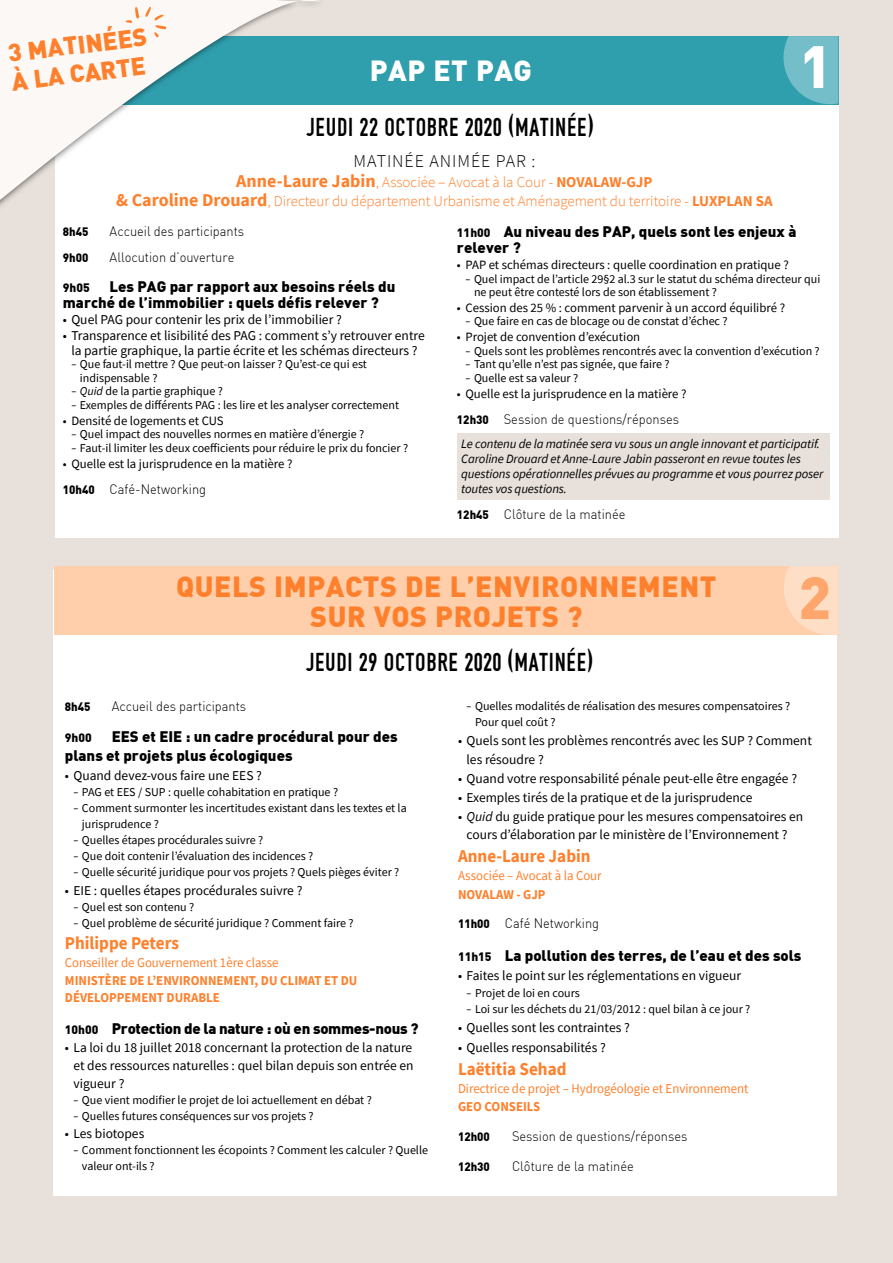
<style>
.page{position:relative;width:893px;height:1263px;background:#e8e1db}
.page>*{position:absolute;margin:0;border:0;box-sizing:border-box;transform-origin:0 0}
.t1{font:900 58.65px "DIN";color:#fff}
.t2{font:900 58.65px "DIN";color:#fea66b}
.t3{font:900 28.5px/30px "DIN";letter-spacing:.02em;color:#fe802c;text-align:center}
.t4{font:900 28.5px "DIN";letter-spacing:.02em;color:#fff}
.t5{font:27px "DIN 1451 Engschrift Regular";letter-spacing:.025em;color:#000;scale:.95 1}
.t6{font:900 24.6px/28.5px "DIN";color:#fe802c}
.t7{font:700 18px "Source Sans Pro";color:#fe802c;scale:.95 1}
.t8{font:300 18px "Source Sans Pro";letter-spacing:.05em;color:#000}
.t9{font:900 15px/16.5px "DIN";color:#000}
.t10{font:300 15px/19.5px "Source Sans Pro";color:#fe802c;text-align:center}
.t11{font:900 15px "DIN";letter-spacing:-.02em;color:#000}
.t12{font:13.5px/17.5px "Source Sans Pro";color:#000;text-align:center}
.t13{font:300 13.5px "DIN";color:#000;scale:.95 1}
.t14{font:13.5px "Source Sans Pro";color:#fe802c;scale:.95 1}
.t15{font:700 13.5px/17.5px "Source Sans Pro";color:#fe802c;scale:.95 1}
.t16{font:12.75px "Source Sans Pro";color:#000}
.t17{font:italic 12.75px/15px "Source Sans Pro";letter-spacing:-.01em;color:#000}
.t18{font:12px/13.5px "Source Sans Pro";color:#000}
.t19{font:900 12px "DIN";color:#000;scale:.95 1}
.t20{font:900 12px "DIN";color:#000}
.s1{font-weight:700;font-size:18px}
.s2{font-weight:700}
.s3{font-style:italic}
.s4{font-weight:900;font-size:12px}
.s5{font-size:12px}
</style>
<div class="page">
<div style="left:55px;top:36px;width:783px;height:502px;background:#fff"></div>
<div style="left:53px;top:570px;width:783px;height:626px;background:#fff"></div>
<div style="left:54px;top:36px;width:785px;height:68px;background:#2f9fae"></div>
<div style="left:54px;top:566px;width:785px;height:68px;background:#ffcfab"></div>
<div style="left:457px;top:434px;width:373px;height:66px;background:#e8e1db"></div>
<svg style="left:783px;top:36px;width:55px;height:68px;background:#69b9c4"></svg>
<svg style="left:784px;top:566px;width:55px;height:69px;background:#ffdbc2"></svg>
<div style="left:0;top:0;width:327px;height:216px;background:#000;opacity:.75"></div>
<svg style="left:0;top:0;width:378px;height:209px"></svg>
<svg style="left:145px;top:7px;width:21px;height:30px"></svg>
<svg style="left:126px;top:7px;width:13px;height:16px"></svg>
<h3 class="t6" style="left:6px;top:38px;width:141px;rotate:-7deg">3 MATINÉES<br>À LA CARTE</h3>
<h2 class="t4" style="left:370px;top:52px;width:164px">PAP ET PAG</h2>
<h3 class="t5" style="left:307px;top:112px;width:304px">JEUDI 22 OCTOBRE 2020 (MATINÉE)</h3>
<h3 class="t8" style="left:354px;top:150px;width:183px">MATINÉE ANIMÉE PAR :</h3>
<p class="t10" style="left:116px;top:172px;width:658px"><span class="s1">Anne-Laure Jabin</span>, Associée – Avocat à la Cour - <span class="s2">NOVALAW-GJP<br></span><span class="s1">&amp; Caroline Drouard</span>, Directeur du département Urbanisme et Aménagement du territoire - <span class="s2">LUXPLAN SA</span></p>
<h1 class="t1" style="left:799px;top:27px;width:34px">1</h1>
<p class="t19" style="left:63px;top:223px;width:28px">8h45</p>
<p class="t13" style="left:110px;top:223px;width:143px">Accueil des participants</p>
<p class="t19" style="left:63px;top:250px;width:28px">9h00</p>
<p class="t13" style="left:110px;top:249px;width:133px">Allocution d’ouverture</p>
<p class="t20" style="left:63px;top:279px;width:28px">9h05</p>
<p class="t9" style="left:63px;top:277px;width:334px;text-indent:47px">Les PAG par rapport aux besoins réels du marché de l’immobilier : quels défis relever ?</p>
<p class="t12" style="left:63px;top:311px;width:280px">• Quel PAG pour contenir les prix de l’immobilier ?</p>
<p class="t12" style="left:63px;top:328px;width:363px;line-height:15px">• Transparence et lisibilité des PAG : comment s’y retrouver entre la partie graphique, la partie écrite et les schémas directeurs ?</p>
<p class="t18" style="left:71px;top:357px;width:297px">ؠ Que faut-il mettre ? Que peut-on laisser ? Qu’est-ce qui est</p>
<p class="t18" style="left:80px;top:371px;width:79px">indispensable ?</p>
<p class="t18" style="left:71px;top:384px;width:153px">ؠ <span class="s3">Quid</span> de la partie graphique ?</p>
<p class="t18" style="left:71px;top:398px;width:329px">ؠ Exemples de différents PAG : les lire et les analyser correctement</p>
<p class="t16" style="left:63px;top:412px;width:162px">• Densité de logements et CUS</p>
<p class="t18" style="left:71px;top:427px;width:338px">ؠ Quel impact des nouvelles normes en matière d’énergie ?<br>ؠ Faut-il limiter les deux coefficients pour réduire le prix du foncier ?</p>
<p class="t16" style="left:63px;top:455px;width:231px">• Quelle est la jurisprudence en la matière ?</p>
<p class="t13" style="left:63px;top:481px;width:152px"><span class="s4">10h40</span> Café-Networking</p>
<p class="t9" style="left:457px;top:222px;width:341px"><span class="s5">11h00</span> Au niveau des PAP, quels sont les enjeux à relever ?</p>
<p class="t16" style="left:457px;top:257px;width:333px">• PAP et schémas directeurs : quelle coordination en pratique ?</p>
<p class="t18" style="left:474px;top:272px;width:348px;text-indent:-9px">ؠ Quel impact de l’article 29§2 al.3 sur le statut du schéma directeur qui ne peut être contesté lors de son établissement ?</p>
<p class="t16" style="left:457px;top:300px;width:330px">• Cession des 25 % : comment parvenir à un accord équilibré ?</p>
<p class="t18" style="left:465px;top:315px;width:264px">ؠ Que faire en cas de blocage ou de constat d’échec ?</p>
<p class="t16" style="left:457px;top:329px;width:185px">• Projet de convention d’exécution</p>
<p class="t18" style="left:465px;top:344px;width:356px">ؠ Quels sont les problèmes rencontrés avec la convention d’exécution ? ؠ Tant qu’elle n’est pas signée, que faire ?<br>ؠ Quelle est sa valeur ?</p>
<p class="t16" style="left:457px;top:385px;width:231px">• Quelle est la jurisprudence en la matière ?</p>
<p class="t13" style="left:457px;top:411px;width:235px"><span class="s4">12h30</span> Session de questions/réponses</p>
<p class="t17" style="left:461px;top:436px;width:364px">Le contenu de la matinée sera vu sous un angle innovant et participatif.<br>Caroline Drouard et Anne-Laure Jabin passeront en revue toutes les questions opérationnelles prévues au programme et vous pourrez poser toutes vos questions.</p>
<p class="t13" style="left:457px;top:506px;width:179px"><span class="s4">12h45</span> Clôture de la matinée</p>
<h2 class="t3" style="left:176px;top:570px;width:542px">QUELS IMPACTS DE L’ENVIRONNEMENT<br>SUR VOS PROJETS ?</h2>
<h3 class="t5" style="left:306px;top:646px;width:304px">JEUDI 29 OCTOBRE 2020 (MATINÉE)</h3>
<h1 class="t2" style="left:798px;top:559px;width:34px">2</h1>
<p class="t19" style="left:65px;top:698px;width:28px">8h45</p>
<p class="t13" style="left:112px;top:697px;width:143px">Accueil des participants</p>
<p class="t20" style="left:65px;top:730px;width:28px">9h00</p>
<p class="t9" style="left:65px;top:727px;width:334px;line-height:19px;text-indent:47px">EES et EIE : un cadre procédural pour des plans et projets plus écologiques</p>
<p class="t12" style="left:65px;top:766px;width:199px">• Quand devez-vous faire une EES ?</p>
<p class="t18" style="left:73px;top:785px;width:266px">ؠ PAG et EES / SUP : quelle cohabitation en pratique ?</p>
<p class="t18" style="left:73px;top:801px;width:335px">ؠ Comment surmonter les incertitudes existant dans les textes et la</p>
<p class="t18" style="left:82px;top:817px;width:78px">jurisprudence ?</p>
<p class="t18" style="left:73px;top:833px;width:191px">ؠ Quelles étapes procédurales suivre ?</p>
<p class="t18" style="left:73px;top:849px;width:241px">ؠ Que doit contenir l’évaluation des incidences ?</p>
<p class="t18" style="left:73px;top:865px;width:327px">ؠ Quelle sécurité juridique pour vos projets ? Quels pièges éviter ?</p>
<p class="t12" style="left:65px;top:881px;width:239px">• EIE : quelles étapes procédurales suivre ?</p>
<p class="t18" style="left:73px;top:899px;width:282px;line-height:16px">ؠ Quel est son contenu ?<br>ؠ Quel problème de sécurité juridique ? Comment faire ?</p>
<h3 class="t7" style="left:65px;top:931px;width:122px">Philippe Peters</h3>
<p class="t14" style="left:65px;top:954px;width:226px">Conseiller de Gouvernement 1ère classe</p>
<p class="t15" style="left:65px;top:971px;width:309px">MINISTÈRE DE L’ENVIRONNEMENT, DU CLIMAT ET DU<br>DÉVELOPPEMENT DURABLE</p>
<p class="t11" style="left:65px;top:1018px;width:355px"><span class="s5">10h00</span> Protection de la nature : où en sommes-nous ?</p>
<p class="t12" style="left:73px;top:1039px;width:342px;text-align:justify;text-indent:-9px">• La loi du 18 juillet 2018 concernant la protection de la nature et des ressources naturelles : quel bilan depuis son entrée en vigueur ?</p>
<p class="t18" style="left:73px;top:1091px;width:300px;line-height:16px">ؠ Que vient modifier le projet de loi actuellement en débat ? ؠ Quelles futures conséquences sur vos projets ?</p>
<p class="t12" style="left:65px;top:1125px;width:81px">• Les biotopes</p>
<p class="t18" style="left:82px;top:1142px;width:348px;line-height:16px;text-indent:-9px">ؠ Comment fonctionnent les écopoints ? Comment les calculer ? Quelle valeur ont-ils ?</p>
<p class="t18" style="left:475px;top:697px;width:317px;line-height:16.6px;text-indent:-9px">ؠ Quelles modalités de réalisation des mesures compensatoires ?<br>Pour quel coût ?</p>
<p class="t12" style="left:467px;top:732px;width:347px;line-height:18.1px;text-align:left;text-indent:-9px">• Quels sont les problèmes rencontrés avec les SUP ? Comment les résoudre ?</p>
<p class="t12" style="left:458px;top:769px;width:341px">• Quand votre responsabilité pénale peut-elle être engagée ?</p>
<p class="t12" style="left:458px;top:788px;width:296px">• Exemples tirés de la pratique et de la jurisprudence</p>
<p class="t12" style="left:458px;top:807px;width:347px;line-height:18.1px">• <span class="s3">Quid</span> du guide pratique pour les mesures compensatoires en cours d’élaboration par le ministère de l’Environnement ?</p>
<h3 class="t7" style="left:458px;top:844px;width:141px">Anne-Laure Jabin</h3>
<p class="t14" style="left:458px;top:867px;width:153px">Associée – Avocat à la Cour</p>
<p class="t15" style="left:458px;top:885px;width:94px">NOVALAW - GJP</p>
<p class="t13" style="left:458px;top:915px;width:150px"><span class="s4">11h00</span> Café Networking</p>
<p class="t9" style="left:458px;top:946px;width:345px"><span class="s5">11h15</span> La pollution des terres, de l’eau et des sols</p>
<p class="t12" style="left:458px;top:966px;width:285px">• Faites le point sur les réglementations en vigueur</p>
<p class="t18" style="left:467px;top:984px;width:285px;line-height:16.6px">ؠ Projet de loi en cours<br>ؠ Loi sur les déchets du 21/03/2012 : quel bilan à ce jour ?</p>
<p class="t12" style="left:458px;top:1019px;width:173px">• Quelles sont les contraintes ?</p>
<p class="t12" style="left:458px;top:1038px;width:149px">• Quelles responsabilités ?</p>
<h3 class="t7" style="left:458px;top:1056px;width:116px">Laëtitia Sehad</h3>
<p class="t14" style="left:458px;top:1080px;width:307px">Directrice de projet – Hydrogéologie et Environnement</p>
<p class="t15" style="left:458px;top:1097px;width:88px">GEO CONSEILS</p>
<p class="t19" style="left:458px;top:1128px;width:35px">12h00</p>
<p class="t13" style="left:512px;top:1127px;width:186px">Session de questions/réponses</p>
<p class="t19" style="left:458px;top:1158px;width:35px">12h30</p>
<p class="t13" style="left:512px;top:1157px;width:130px">Clôture de la matinée</p>
</div>
